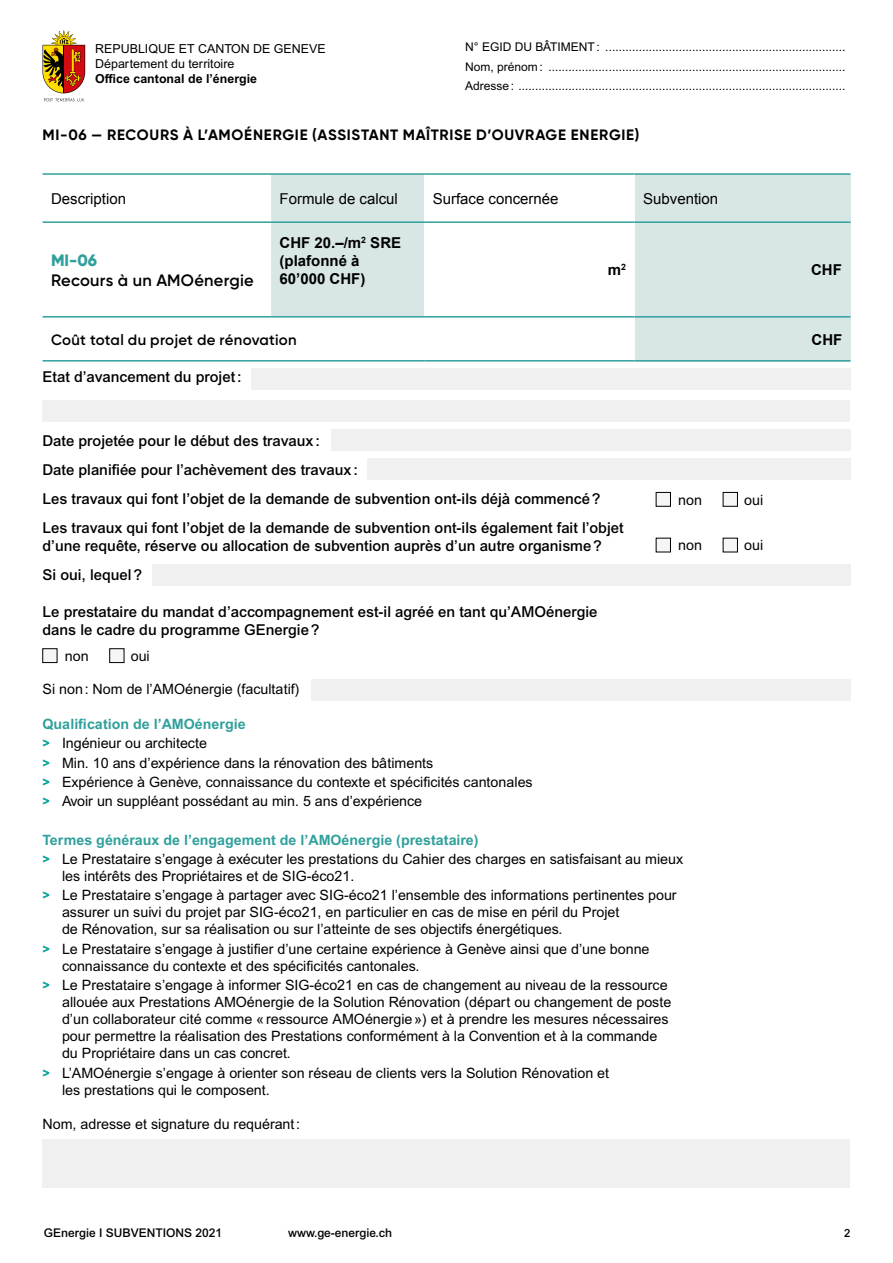
<style>
.page{position:relative;width:893px;height:1263px;background:#fff}
.page>*{position:absolute;margin:0;border:0;box-sizing:border-box;transform-origin:0 0}
.t1{font:600 16.5px "Gilroy";letter-spacing:.015em;color:#000}
.t2{font:800 16.5px "Gilroy";color:#30a09c}
.t3{font:500 15px/29.1px "Arial MT Pro";color:#000}
.t4{font:700 15px "Gilroy";letter-spacing:.045em;color:#000}
.t5{font:15px "Arial";color:#000}
.t6{font:700 15px/18px "Arial";color:#000}
.t7{font:600 15px "Gilroy";letter-spacing:.015em;color:#000}
.t8{font:14.25px/17.1px "Arial MT Pro";color:#000}
.t9{font:12.45px/14.9px "Arial MT Pro";color:#000}
.t10{font:700 12.45px "Arial MT Pro";color:#000}
.t11{font:12px/19.5px "Arial MT Pro";color:#000;text-align:justify}
.t12{font:500 12px "Arial MT Pro";color:#000}
.t13{font:500 11.25px "Arial MT Pro";color:#000}
.s1{font-weight:700;color:#30a09c}
.s2{font-family:"Gilroy";font-weight:700;color:#00a396}
</style>
<div class="page">
<div style="left:43px;top:649px;width:14px;height:14px;background:#f6f6f6"></div>
<div style="left:110px;top:649px;width:14px;height:14px;background:#f6f6f6"></div>
<div style="left:43px;top:648px;width:14px;height:15px;border:1px solid #000"></div>
<div style="left:109px;top:648px;width:15px;height:15px;border:1px solid #000"></div>
<div style="left:43px;top:1138px;width:807px;height:49px;background:#f0f0f0"></div>
<div style="left:331px;top:429px;width:519px;height:22px;background:#f0f0f0"></div>
<div style="left:251px;top:368px;width:599px;height:21px;background:#f0f0f0"></div>
<div style="left:43px;top:401px;width:807px;height:21px;background:#f0f0f0"></div>
<div style="left:367px;top:458px;width:483px;height:21px;background:#f0f0f0"></div>
<div style="left:152px;top:564px;width:698px;height:22px;background:#f0f0f0"></div>
<div style="left:656px;top:492px;width:14px;height:14px;background:#f6f6f6"></div>
<div style="left:656px;top:538px;width:14px;height:14px;background:#f6f6f6"></div>
<div style="left:723px;top:492px;width:14px;height:14px;background:#f6f6f6"></div>
<div style="left:723px;top:538px;width:14px;height:14px;background:#f6f6f6"></div>
<div style="left:656px;top:492px;width:15px;height:14px;border:1px solid #000"></div>
<div style="left:656px;top:538px;width:15px;height:14px;border:1px solid #000"></div>
<div style="left:723px;top:492px;width:15px;height:14px;border:1px solid #000"></div>
<div style="left:723px;top:538px;width:15px;height:14px;border:1px solid #000"></div>
<div style="left:311px;top:679px;width:539px;height:22px;background:#f0f0f0"></div>
<svg style="left:43px;top:30px;width:42px;height:71px"></svg>
<hr style="left:64px;top:45px;width:1px;height:48px;background:#000">
<div style="left:635px;top:174px;width:215px;height:187px;background:#d8e7e6"></div>
<div style="left:271px;top:175px;width:153px;height:141px;background:#d8e7e6"></div>
<hr style="left:43px;top:173px;width:228px;height:2px;background:#30a09c">
<hr style="left:43px;top:221px;width:228px;height:2px;background:#30a09c">
<hr style="left:43px;top:316px;width:228px;height:2px;background:#30a09c">
<hr style="left:43px;top:360px;width:228px;height:2px;background:#30a09c">
<hr style="left:271px;top:360px;width:153px;height:2px;background:#30a09c">
<hr style="left:424px;top:360px;width:211px;height:2px;background:#30a09c">
<hr style="left:635px;top:360px;width:215px;height:2px;background:#30a09c">
<hr style="left:271px;top:173px;width:153px;height:2px;background:#30a09c">
<hr style="left:271px;top:221px;width:153px;height:2px;background:#30a09c">
<hr style="left:271px;top:316px;width:153px;height:2px;background:#30a09c">
<hr style="left:424px;top:173px;width:211px;height:2px;background:#30a09c">
<hr style="left:635px;top:173px;width:215px;height:2px;background:#30a09c">
<hr style="left:424px;top:221px;width:211px;height:2px;background:#30a09c">
<hr style="left:635px;top:221px;width:215px;height:2px;background:#30a09c">
<hr style="left:424px;top:316px;width:211px;height:2px;background:#30a09c">
<hr style="left:635px;top:316px;width:215px;height:2px;background:#30a09c">
<p class="t9" style="left:95px;top:42px;width:232px">REPUBLIQUE ET CANTON DE GENEVE<br>Département du territoire</p>
<p class="t10" style="left:95px;top:71px;width:163px">Office cantonal de l’énergie</p>
<p class="t11" style="left:465px;top:38px;width:382px">N° EGID DU BÂTIMENT: ........................................................................<br>Nom, prénom: .........................................................................................<br>Adresse: ..................................................................................................</p>
<p class="t4" style="left:43px;top:125px;width:598px">MI-06 — RECOURS À L’AMOÉNERGIE (ASSISTANT MAÎTRISE D’OUVRAGE ENERGIE)</p>
<p class="t5" style="left:51px;top:188px;width:77px">Description</p>
<p class="t5" style="left:280px;top:188px;width:120px">Formule de calcul</p>
<p class="t5" style="left:433px;top:188px;width:127px">Surface concernée</p>
<p class="t5" style="left:643px;top:188px;width:77px">Subvention</p>
<p class="t2" style="left:51px;top:250px;width:48px">MI-06</p>
<p class="t1" style="left:51px;top:270px;width:204px">Recours à un AMOénergie</p>
<p class="t6" style="left:280px;top:234px;width:123px">CHF 20.–/m<sup>2</sup> SRE (plafonné à<br>60’000 CHF)</p>
<p class="t6" style="left:608px;top:261px;width:20px">m<sup>2</sup></p>
<p class="t6" style="left:811px;top:261px;width:32px">CHF</p>
<p class="t7" style="left:51px;top:330px;width:247px">Coût total du projet de rénovation</p>
<p class="t6" style="left:812px;top:331px;width:32px">CHF</p>
<p class="t3" style="left:43px;top:363px;width:201px">Etat d’avancement du projet:</p>
<p class="t3" style="left:43px;top:426px;width:583px">Date projetée pour le début des travaux:<br>Date planifiée pour l’achèvement des travaux:<br>Les travaux qui font l’objet de la demande de subvention ont-ils déjà commencé?<br>Les travaux qui font l’objet de la demande de subvention ont-ils également fait l’objet</p>
<p class="t3" style="left:43px;top:532px;width:561px">d’une requête, réserve ou allocation de subvention auprès d’un autre organisme?<br>Si oui, lequel?</p>
<p class="t3" style="left:43px;top:603px;width:556px;line-height:18px">Le prestataire du mandat d’accompagnement est-il agréé en tant qu’AMOénergie dans le cadre du programme GEnergie?</p>
<p class="t8" style="left:65px;top:648px;width:25px">non</p>
<p class="t8" style="left:131px;top:648px;width:21px">oui</p>
<p class="t8" style="left:678px;top:492px;width:25px">non</p>
<p class="t8" style="left:678px;top:537px;width:25px">non</p>
<p class="t8" style="left:43px;top:681px;width:259px">Si non: Nom de l’AMOénergie (facultatif)</p>
<p class="t8" style="left:43px;top:715px;width:492px;line-height:19.2px"><span class="s1">Qualification de l’AMOénergie<br></span><span class="s2">&gt;</span> Ingénieur ou architecte<br><span class="s2">&gt;</span> Min. 10 ans d’expérience dans la rénovation des bâtiments<br><span class="s2">&gt;</span> Expérience à Genève, connaissance du contexte et spécificités cantonales <span class="s2">&gt;</span> Avoir un suppléant possédant au min. 5 ans d’expérience</p>
<p class="t8" style="left:43px;top:831px;width:642px;line-height:19.2px"><span class="s1">Termes généraux de l’engagement de l’AMOénergie (prestataire)<br></span><span class="s2">&gt;</span> Le Prestataire s’engage à exécuter les prestations du Cahier des charges en satisfaisant au mieux</p>
<p class="t8" style="left:43px;top:867px;width:636px;line-height:19.2px;text-indent:19px">les intérêts des Propriétaires et de SIG-éco21.<br><span class="s2">&gt;</span> Le Prestataire s’engage à partager avec SIG-éco21 l’ensemble des informations pertinentes pour</p>
<p class="t8" style="left:62px;top:904px;width:559px">assurer un suivi du projet par SIG-éco21, en particulier en cas de mise en péril du Projet de Rénovation, sur sa réalisation ou sur l’atteinte de ses objectifs énergétiques.</p>
<p class="t8" style="left:62px;top:941px;width:589px;text-indent:-19px"><span class="s2">&gt;</span> Le Prestataire s’engage à justifier d’une certaine expérience à Genève ainsi que d’une bonne connaissance du contexte et des spécificités cantonales.</p>
<p class="t8" style="left:62px;top:977px;width:611px;text-indent:-19px"><span class="s2">&gt;</span> Le Prestataire s’engage à informer SIG-éco21 en cas de changement au niveau de la ressource allouée aux Prestations AMOénergie de la Solution Rénovation (départ ou changement de poste d’un collaborateur cité comme «ressource AMOénergie») et à prendre les mesures nécessaires pour permettre la réalisation des Prestations conformément à la Convention et à la commande du Propriétaire dans un cas concret.</p>
<p class="t8" style="left:62px;top:1065px;width:549px;text-indent:-19px"><span class="s2">&gt;</span> L’AMOénergie s’engage à orienter son réseau de clients vers la Solution Rénovation et les prestations qui le composent.</p>
<p class="t8" style="left:43px;top:1116px;width:259px">Nom, adresse et signature du requérant:</p>
<p class="t8" style="left:744px;top:492px;width:21px">oui</p>
<p class="t8" style="left:744px;top:537px;width:21px">oui</p>
<p class="t12" style="left:44px;top:1226px;width:180px">GEnergie I SUBVENTIONS 2021</p>
<p class="t12" style="left:288px;top:1226px;width:106px">www.ge-energie.ch</p>
<p class="t13" style="left:844px;top:1226px;width:8px">2</p>
</div>
